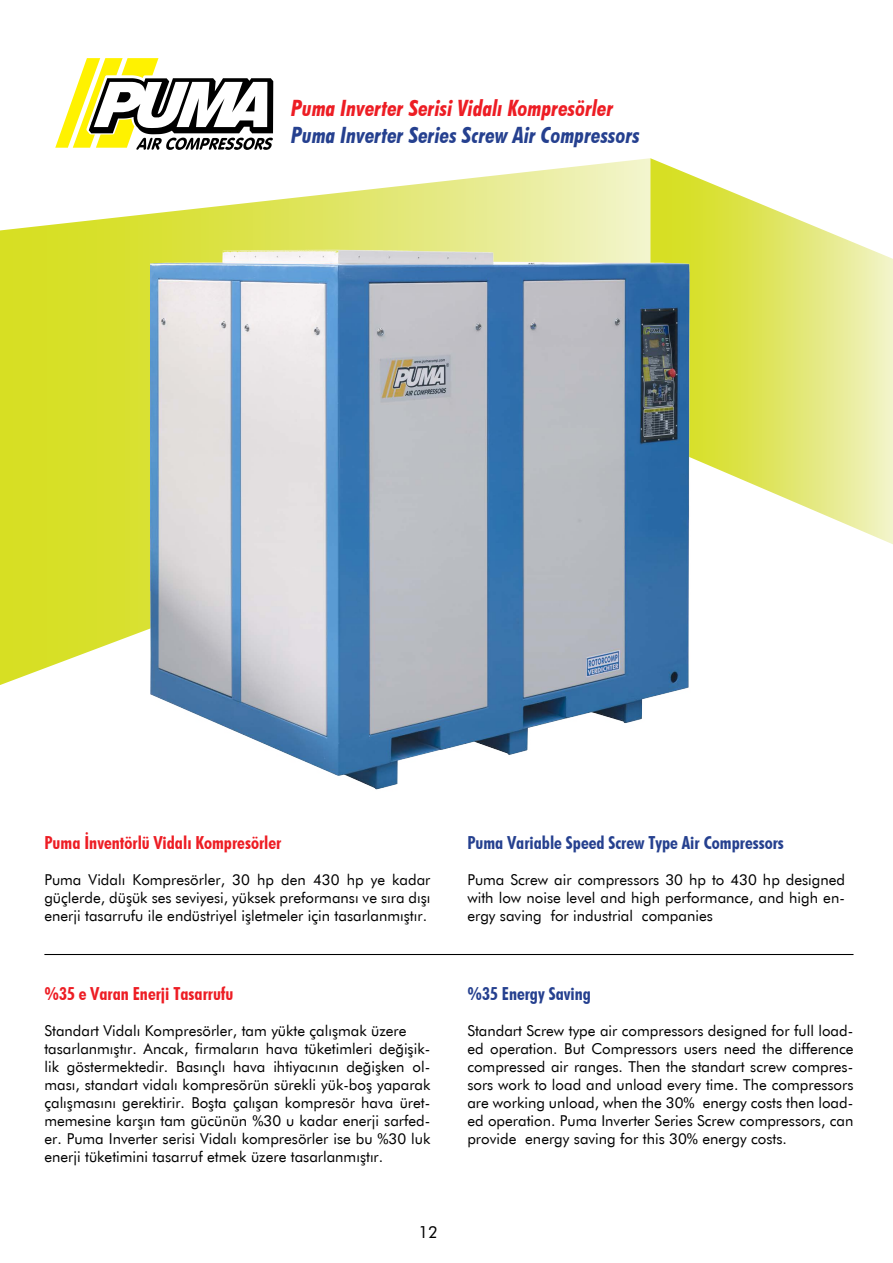
<style>
.page{position:relative;width:893px;height:1263px;background:#fff}
.page>*{position:absolute;margin:0;border:0;box-sizing:border-box;transform-origin:0 0}
.t1{font:italic 700 condensed 22.5px "Futura BT";color:#25408f}
.t2{font:italic 700 condensed 22.5px "Futura BT";color:#ed1d24}
.t3{font:700 condensed 18px "Futura BT";color:#ed1d24}
.t4{font:700 condensed 18px "Futura BT";color:#25408f}
.t5{font:16.5px "Futura BT";color:#000}
.t6{font:15px/18px "Futura BT";color:#000;text-align:justify}
</style>
<div class="page">
<img style="left:0;top:158px;width:650px;height:527px">
<img style="left:650px;top:158px;width:243px;height:386px">
<img style="left:150px;top:249px;width:541px;height:541px">
<hr style="left:44px;top:954px;width:809px;height:1px;background:#000">
<svg style="left:55px;top:58px;width:218px;height:92px"></svg>
<h1 class="t2" style="left:291px;top:94px;width:324px">Puma Inverter Serisi Vidalı Kompresörler</h1>
<h1 class="t1" style="left:291px;top:121px;width:350px">Puma Inverter Series Screw Air Compressors</h1>
<p class="t3" style="left:44px;top:831px;width:238px">Puma İnventörlü Vidalı Kompresörler</p>
<p class="t6" style="left:44px;top:870px;width:388px">Puma Vidalı Kompresörler, 30 hp den 430 hp ye kadar güçlerde, düşük ses seviyesi, yüksek preformansı ve sıra dışı enerji tasarrufu ile endüstriyel işletmeler için tasarlanmıştır.</p>
<p class="t3" style="left:44px;top:982px;width:191px">%35 e Varan Enerji Tasarrufu</p>
<p class="t6" style="left:44px;top:1021px;width:388px;text-align:left">Standart Vidalı Kompresörler, tam yükte çalışmak üzere tasarlanmıştır. Ancak, firmaların hava tüketimleri değişik&shy;lik göstermektedir. Basınçlı hava ihtiyacının değişken ol&shy;ması, standart vidalı kompresörün sürekli yük-boş yaparak çalışmasını gerektirir. Boşta çalışan kompresör hava üret&shy;memesine karşın tam gücünün %30 u kadar enerji sarfed&shy;er. Puma Inverter serisi Vidalı kompresörler ise bu %30 luk enerji tüketimini tasarruf etmek üzere tasarlanmıştır.</p>
<p class="t5" style="left:419px;top:1222px;width:21px">12</p>
<p class="t4" style="left:467px;top:831px;width:318px">Puma Variable Speed Screw Type Air Compressors</p>
<p class="t6" style="left:467px;top:870px;width:379px">Puma Screw air compressors 30 hp to 430 hp designed with low noise level and high performance, and high en&shy;ergy saving for industrial companies</p>
<p class="t4" style="left:467px;top:982px;width:125px">%35 Energy Saving</p>
<p class="t6" style="left:467px;top:1021px;width:388px">Standart Screw type air compressors designed for full load&shy;ed operation. But Compressors users need the difference compressed air ranges. Then the standart screw compres&shy;sors work to load and unload every time. The compressors are working unload, when the 30% energy costs then load&shy;ed operation. Puma Inverter Series Screw compressors, can provide energy saving for this 30% energy costs.</p>
</div>
